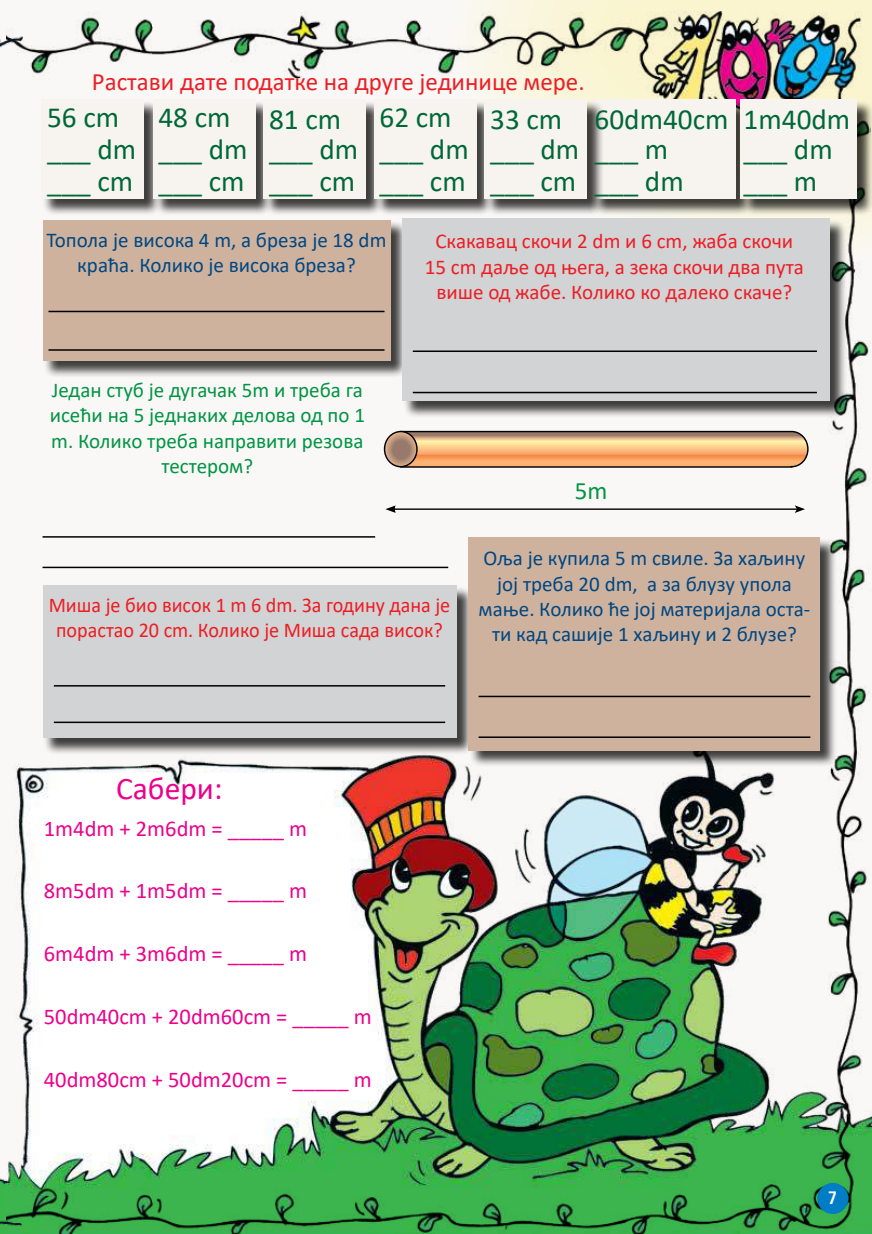
<style>
.page{position:relative;width:872px;height:1234px;background:#fff}
.page>*{position:absolute;margin:0;border:0;box-sizing:border-box;transform-origin:0 0}
.t1{font:31.5px "Calibri";color:#ec008c}
.t2{font:29.25px/63.8px "Calibri";color:#006838}
.t3{font:25.05px "Calibri";color:#ed1d24}
.t4{font:25.05px "Calibri";color:#009444}
.t5{font:22.5px "Calibri";color:#ec008c}
.t6{font:21px/25.2px "Calibri";color:#004782;text-align:center}
.t7{font:21px/25.2px "Calibri";color:#ed1d24;text-align:center}
.t8{font:21px/25.2px "Calibri";color:#009444;text-align:center}
.t9{font:21px/25.2px "Calibri";color:#ed1d24;text-align:center;scale:.96 1}
.t10{font:700 18px "OC Frutiger Cond";color:#fff}
</style>
<div class="page">
<img style="left:22px;top:11px;width:848px;height:1222px">
<img style="left:0;top:28px;width:22px;height:1205px">
<div style="left:43px;top:100px;width:118px;height:116px;background:#000;opacity:.75"></div>
<div style="left:42px;top:99px;width:102px;height:99px;background:#f7f3ef"></div>
<div style="left:154px;top:100px;width:119px;height:116px;background:#000;opacity:.75"></div>
<div style="left:153px;top:99px;width:102px;height:99px;background:#f7f3ef"></div>
<div style="left:264px;top:100px;width:119px;height:116px;background:#000;opacity:.75"></div>
<div style="left:264px;top:99px;width:102px;height:99px;background:#f7f3ef"></div>
<div style="left:375px;top:100px;width:119px;height:116px;background:#000;opacity:.75"></div>
<div style="left:374px;top:99px;width:102px;height:99px;background:#f7f3ef"></div>
<div style="left:43px;top:586px;width:431px;height:169px;background:#000;opacity:.75"></div>
<div style="left:43px;top:585px;width:413px;height:153px;background:#d1d3d4"></div>
<div style="left:592px;top:100px;width:161px;height:116px;background:#000;opacity:.75"></div>
<div style="left:591px;top:99px;width:145px;height:99px;background:#f7f3ef"></div>
<div style="left:485px;top:100px;width:119px;height:116px;background:#000;opacity:.75"></div>
<div style="left:485px;top:99px;width:102px;height:99px;background:#f7f3ef"></div>
<div style="left:741px;top:100px;width:131px;height:116px;background:#000;opacity:.75"></div>
<div style="left:740px;top:99px;width:116px;height:99px;background:#f7f3ef"></div>
<div style="left:43px;top:220px;width:365px;height:158px;background:#000;opacity:.75"></div>
<div style="left:43px;top:220px;width:347px;height:141px;background:#cfb29d"></div>
<div style="left:469px;top:538px;width:368px;height:229px;background:#000;opacity:.75"></div>
<div style="left:469px;top:537px;width:351px;height:213px;background:#cfb29d"></div>
<div style="left:403px;top:219px;width:444px;height:199px;background:#000;opacity:.75"></div>
<div style="left:402px;top:218px;width:427px;height:183px;background:#d1d3d4"></div>
<svg style="left:384px;top:430px;width:425px;height:38px;background:#d6a576"></svg>
<div style="left:384px;top:431px;width:34px;height:36px;border:1px solid #000;border-radius:50%"></div>
<hr style="left:393px;top:508px;width:404px;height:1px;background:#000">
<svg style="left:385px;top:505px;width:11px;height:8px"></svg>
<svg style="left:794px;top:505px;width:11px;height:8px"></svg>
<hr style="left:48px;top:349px;width:336px;height:1px;background:#000">
<hr style="left:48px;top:310px;width:336px;height:2px;background:#000">
<hr style="left:413px;top:392px;width:404px;height:1px;background:#000">
<hr style="left:413px;top:350px;width:404px;height:2px;background:#000">
<hr style="left:54px;top:721px;width:391px;height:2px;background:#000">
<hr style="left:54px;top:685px;width:391px;height:1px;background:#000">
<hr style="left:43px;top:566px;width:405px;height:2px;background:#000">
<hr style="left:43px;top:536px;width:332px;height:1px;background:#000">
<hr style="left:478px;top:736px;width:332px;height:1px;background:#000">
<hr style="left:478px;top:695px;width:332px;height:2px;background:#000">
<div style="left:817px;top:1182px;width:31px;height:31px;background:#007dc5;border-radius:50%"></div>
<p class="t3" style="left:92px;top:65px;width:494px">Растави дате податке на друге јединице мере.</p>
<h2 class="t2" style="left:47px;top:84px;width:88px">56 cm ___ cm</h2>
<h2 class="t2" style="left:47px;top:117px;width:91px">___ dm</h2>
<h2 class="t2" style="left:158px;top:84px;width:88px">48 cm ___ cm</h2>
<h2 class="t2" style="left:158px;top:117px;width:91px">___ dm</h2>
<h2 class="t2" style="left:269px;top:88px;width:88px;line-height:61.3px">81 cm ___ cm</h2>
<h2 class="t2" style="left:269px;top:117px;width:91px">___ dm</h2>
<h2 class="t2" style="left:380px;top:84px;width:88px">62 cm ___ cm</h2>
<h2 class="t2" style="left:380px;top:117px;width:91px">___ dm</h2>
<h2 class="t2" style="left:490px;top:88px;width:88px;line-height:61.3px">33 cm ___ cm</h2>
<h2 class="t2" style="left:490px;top:117px;width:91px">___ dm</h2>
<h2 class="t2" style="left:594px;top:87px;width:135px;line-height:61.9px">60dm40cm ___ dm</h2>
<h2 class="t2" style="left:594px;top:117px;width:75px">___ m</h2>
<h2 class="t2" style="left:743px;top:87px;width:108px;line-height:61.9px">1m40dm ___ m</h2>
<h2 class="t2" style="left:743px;top:117px;width:91px">___ dm</h2>
<p class="t6" style="left:47px;top:227px;width:341px">Топола је висока 4 m, а бреза је 18 dm краћа. Колико је висока бреза?</p>
<p class="t8" style="left:50px;top:377px;width:317px">Један стуб је дугачак 5m и треба га исећи на 5 једнаких делова од по 1 m. Колико треба направити резова тестером?</p>
<p class="t7" style="left:425px;top:228px;width:380px">Скакавац скочи 2 dm и 6 cm, жаба скочи<br>15 cm даље од њега, а зека скочи два пута више од жабе. Колико ко далеко скаче?</p>
<p class="t4" style="left:575px;top:472px;width:34px">5m</p>
<p class="t9" style="left:49px;top:591px;width:420px">Миша је био висок 1 m 6 dm. За годину дана је порастао 20 cm. Колико је Миша сада висок?</p>
<p class="t6" style="left:478px;top:545px;width:333px">Оља је купила 5 m свиле. За хаљину јој треба 20 dm, а за блузу упола мање. Колико ће јој материјала оста&shy;ти кад сашије 1 хаљину и 2 блузе?</p>
<h1 class="t1" style="left:116px;top:766px;width:108px">Сабери:</h1>
<p class="t5" style="left:44px;top:812px;width:265px">1m4dm + 2m6dm = _____ m</p>
<p class="t5" style="left:44px;top:875px;width:265px">8m5dm + 1m5dm = _____ m</p>
<p class="t5" style="left:44px;top:937px;width:265px">6m4dm + 3m6dm = _____ m</p>
<p class="t5" style="left:44px;top:1000px;width:329px">50dm40cm + 20dm60cm = _____ m</p>
<p class="t5" style="left:44px;top:1063px;width:329px">40dm80cm + 50dm20cm = _____ m</p>
<p class="t10" style="left:828px;top:1186px;width:11px">7</p>
</div>
